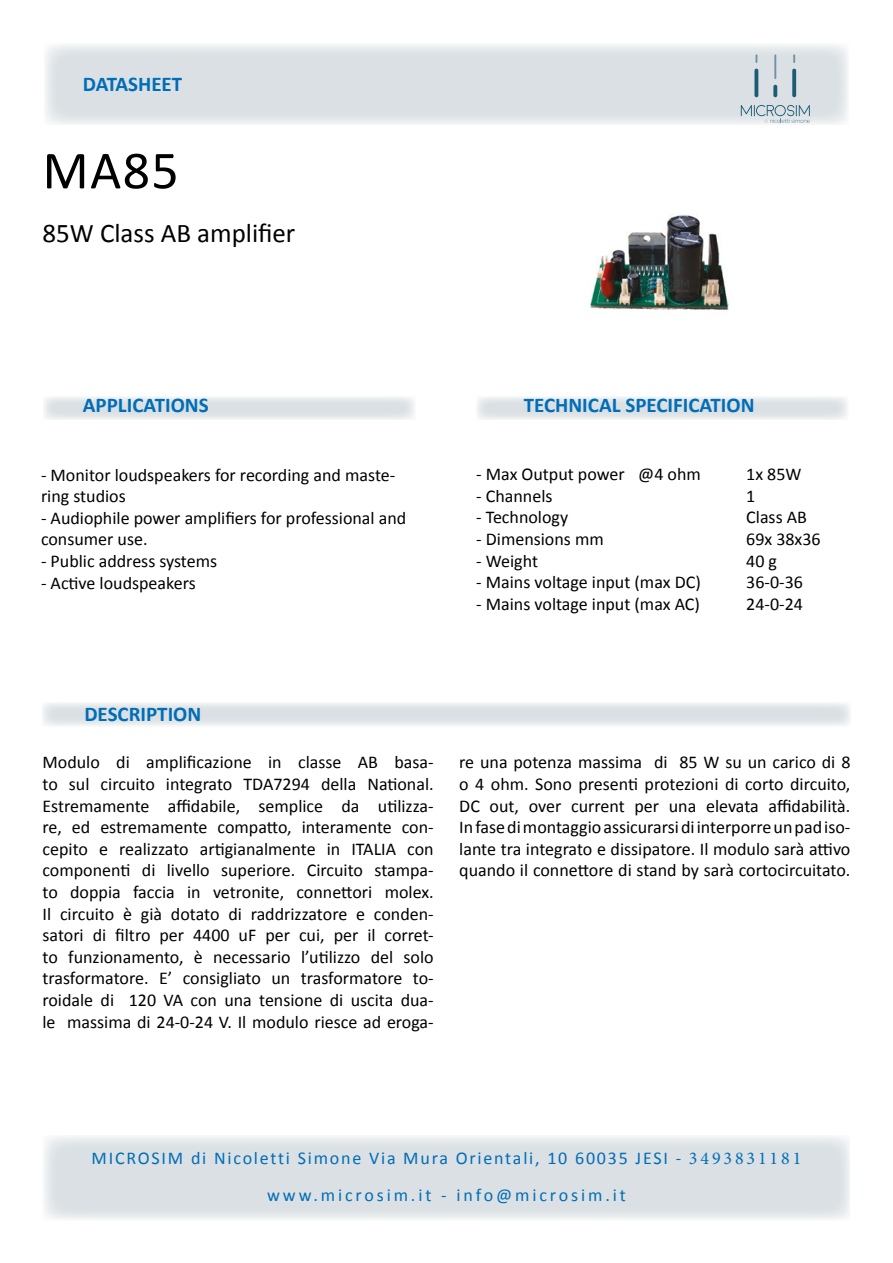
<style>
.page{position:relative;width:893px;height:1263px;background:#fff}
.page>*{position:absolute;margin:0;border:0;box-sizing:border-box;transform-origin:0 0}
.t1{font:54px "Calibri";color:#000}
.t2{font:27px "Calibri";color:#000}
.t3{font:700 21px "Calibri";color:#006db7}
.t4{font:18px/21.6px "Calibri";color:#000}
.t5{font:18px/36.6px "Calibri";letter-spacing:.1em;color:#006db7;text-align:center}
.s1{font-family:"Minion Pro"}
</style>
<div class="page">
<img style="left:589px;top:214px;width:140px;height:97px">
<div style="left:476px;top:396px;width:373px;height:24px;background:linear-gradient(to right,#e0e5e8,#e1e6e8)"></div>
<div style="left:43px;top:396px;width:373px;height:24px;background:linear-gradient(to right,#e0e5e8,#e1e6e8)"></div>
<div style="left:42px;top:702px;width:808px;height:24px;background:#dae0e3"></div>
<div style="left:44px;top:43px;width:805px;height:82px;background:#dae0e3"></div>
<svg style="left:741px;top:105px;width:69px;height:18px"></svg>
<svg style="left:755px;top:54px;width:2px;height:9px"></svg>
<svg style="left:793px;top:54px;width:2px;height:9px"></svg>
<hr style="left:774px;top:54px;width:2px;height:25px;background:#7190a6">
<svg style="left:754px;top:69px;width:4px;height:28px"></svg>
<svg style="left:773px;top:85px;width:4px;height:12px"></svg>
<svg style="left:792px;top:69px;width:4px;height:28px"></svg>
<div style="left:43px;top:1135px;width:807px;height:85px;background:#dae0e3"></div>
<p class="t3" style="left:83px;top:70px;width:101px">DATASHEET</p>
<h1 class="t1" style="left:43px;top:136px;width:138px">MA85</h1>
<h2 class="t2" style="left:43px;top:216px;width:254px">85W Class AB amplifier</h2>
<p class="t3" style="left:83px;top:391px;width:127px">APPLICATIONS</p>
<p class="t3" style="left:524px;top:391px;width:232px">TECHNICAL SPECIFICATION</p>
<p class="t4" style="left:41px;top:464px;width:356px">- Monitor loudspeakers for recording and maste&shy;ring studios</p>
<p class="t4" style="left:41px;top:507px;width:367px">- Audiophile power amplifiers for professional and consumer use.</p>
<p class="t4" style="left:41px;top:550px;width:178px">- Public address systems</p>
<p class="t4" style="left:41px;top:572px;width:156px">- Active loudspeakers</p>
<p class="t3" style="left:84px;top:701px;width:118px">DESCRIPTION</p>
<p class="t4" style="left:476px;top:463px;width:226px">- Max Output power @4 ohm</p>
<p class="t4" style="left:746px;top:463px;width:57px">1x 85W</p>
<p class="t4" style="left:476px;top:485px;width:78px">- Channels</p>
<p class="t4" style="left:746px;top:485px;width:11px">1</p>
<p class="t4" style="left:476px;top:507px;width:93px">- Technology</p>
<p class="t4" style="left:746px;top:507px;width:62px">Class AB</p>
<p class="t4" style="left:476px;top:528px;width:129px">- Dimensions mm</p>
<p class="t4" style="left:746px;top:528px;width:76px">69x 38x36</p>
<p class="t4" style="left:476px;top:550px;width:63px">- Weight</p>
<p class="t4" style="left:746px;top:550px;width:32px">40 g</p>
<p class="t4" style="left:476px;top:571px;width:226px">- Mains voltage input (max DC)</p>
<p class="t4" style="left:746px;top:571px;width:58px">36-0-36</p>
<p class="t4" style="left:476px;top:593px;width:225px">- Mains voltage input (max AC)</p>
<p class="t4" style="left:746px;top:593px;width:58px">24-0-24</p>
<p class="t4" style="left:43px;top:752px;width:393px;text-align:justify">Modulo di amplificazione in classe AB basa&shy;to sul circuito integrato TDA7294 della National.<br>Estremamente affidabile, semplice da utilizza&shy;re, ed estremamente compatto, interamente con&shy;cepito e realizzato artigianalmente in ITALIA con componenti di livello superiore. Circuito stampa&shy;to doppia faccia in vetronite, connettori molex.<br>Il circuito è già dotato di raddrizzatore e conden&shy;satori di filtro per 4400 uF per cui, per il corret&shy;to funzionamento, è necessario l’utilizzo del solo trasformatore. E’ consigliato un trasformatore to&shy;roidale di 120 VA con una tensione di uscita dua&shy;le massima di 24-0-24 V. Il modulo riesce ad eroga-</p>
<p class="t4" style="left:459px;top:752px;width:393px;text-align:justify">re una potenza massima di 85 W su un carico di 8 o 4 ohm. Sono presenti protezioni di corto dircuito, DC out, over current per una elevata affidabilità.<br>In fase di montaggio assicurarsi di interporre un pad iso&shy;lante tra integrato e dissipatore. Il modulo sarà attivo quando il connettore di stand by sarà cortocircuitato.</p>
<p class="t5" style="left:92px;top:1140px;width:711px">MICROSIM di Nicoletti Simone Via Mura Orientali, 10 60035 JESI - <span class="s1">3493831181 </span>www.microsim.it - info@microsim.it</p>
</div>
